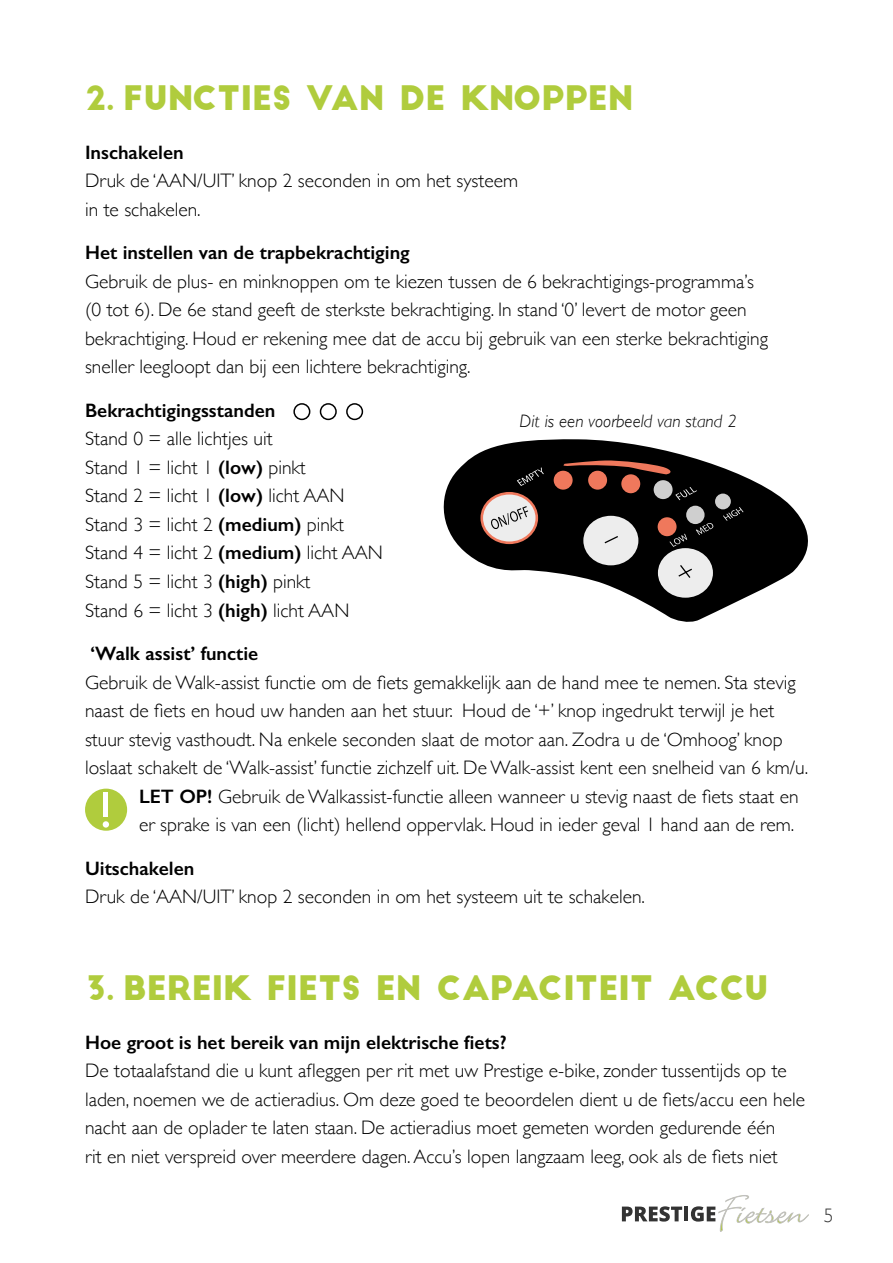
<style>
.page{position:relative;width:893px;height:1263px;background:#fff}
.page>*{position:absolute;margin:0;border:0;box-sizing:border-box;transform-origin:0 0}
.t1{font:33px "Big John";color:#b0cc3d}
.t2{font:300 19.5px/28.5px "Gill Sans";color:#000}
.t3{font:600 19.5px "Gill Sans";color:#000}
.t4{font:300 19.5px "Gill Sans";color:#333}
.t5{font:italic 300 18px "Gill Sans";color:#000}
.s1{font-weight:600}
</style>
<div class="page">
<svg style="left:622px;top:1206px;width:60px;height:15px"></svg>
<hr style="left:684px;top:1206px;width:4px;height:15px;background:#333">
<svg style="left:691px;top:1195px;width:118px;height:37px"></svg>
<div style="left:293px;top:403px;width:17px;height:17px;border:2px solid #000;border-radius:50%"></div>
<div style="left:320px;top:403px;width:17px;height:17px;border:2px solid #000;border-radius:50%"></div>
<div style="left:346px;top:403px;width:17px;height:17px;border:2px solid #000;border-radius:50%"></div>
<svg style="left:443px;top:439px;width:365px;height:183px"></svg>
<div style="left:583px;top:516px;width:55px;height:49px;background:#ededed;border-radius:50%"></div>
<div style="left:658px;top:548px;width:55px;height:50px;background:#ededed;border-radius:50%"></div>
<div style="left:482px;top:493px;width:55px;height:50px;background:#ededed;border-radius:50%"></div>
<div style="left:480px;top:492px;width:58px;height:52px;border:3px solid #ef785c;border-radius:50%"></div>
<div style="left:554px;top:471px;width:19px;height:19px;background:#ef785c;border-radius:50%"></div>
<div style="left:588px;top:471px;width:19px;height:19px;background:#ef785c;border-radius:50%"></div>
<div style="left:621px;top:474px;width:19px;height:19px;background:#ef785c;border-radius:50%"></div>
<div style="left:654px;top:480px;width:19px;height:19px;background:#cfcfcf;border-radius:50%"></div>
<svg style="left:658px;top:517px;width:19px;height:19px"></svg>
<div style="left:686px;top:506px;width:19px;height:18px;background:#cfcfcf;border-radius:50%"></div>
<div style="left:715px;top:494px;width:16px;height:15px;background:#cfcfcf;border-radius:50%"></div>
<svg style="left:491px;top:506px;width:37px;height:23px"></svg>
<svg style="left:556px;top:460px;width:119px;height:15px;background:#542a20"></svg>
<svg style="left:675px;top:487px;width:22px;height:13px"></svg>
<svg style="left:517px;top:467px;width:27px;height:19px"></svg>
<svg style="left:603px;top:523px;width:110px;height:56px"></svg>
<svg style="left:723px;top:507px;width:20px;height:14px"></svg>
<div style="left:85px;top:789px;width:42px;height:42px;background:#b0cc3d;border-radius:50%"></div>
<hr style="left:104px;top:792px;width:4px;height:25px;background:#fff">
<div style="left:103px;top:821px;width:6px;height:7px;background:#fff;border-radius:50%"></div>
<h1 class="t1" style="left:85px;top:83px;width:550px">2. FUNCTIES VAN DE KNOPPEN</h1>
<p class="t3" style="left:85px;top:140px;width:100px">Inschakelen</p>
<p class="t2" style="left:85px;top:166px;width:435px">Druk de ‘AAN/UIT’ knop 2 seconden in om het systeem in te schakelen.</p>
<p class="t3" style="left:85px;top:241px;width:326px">Het instellen van de trapbekrachtiging</p>
<p class="t2" style="left:85px;top:266px;width:684px">Gebruik de plus- en minknoppen om te kiezen tussen de 6 bekrachtigings-programma’s (0 tot 6). De 6e stand geeft de sterkste bekrachtiging. In stand ‘0’ levert de motor geen bekrachtiging. Houd er rekening mee dat de accu bij gebruik van een sterke bekrachtiging sneller leegloopt dan bij een lichtere bekrachtiging.</p>
<p class="t3" style="left:85px;top:398px;width:192px">Bekrachtigingsstanden</p>
<p class="t2" style="left:85px;top:424px;width:299px">Stand 0 = alle lichtjes uit<br>Stand 1 = licht 1 <span class="s1">(low)</span> pinkt<br>Stand 2 = licht 1 <span class="s1">(low)</span> licht AAN<br>Stand 3 = licht 2 <span class="s1">(medium)</span> pinkt<br>Stand 4 = licht 2 <span class="s1">(medium)</span> licht AAN<br>Stand 5 = licht 3 <span class="s1">(high)</span> pinkt<br>Stand 6 = licht 3 <span class="s1">(high)</span> licht AAN</p>
<p class="t3" style="left:90px;top:642px;width:169px">‘Walk assist’ functie</p>
<p class="t2" style="left:85px;top:667px;width:712px">Gebruik de Walk-assist functie om de fiets gemakkelijk aan de hand mee te nemen. Sta stevig</p>
<p class="t2" style="left:85px;top:695px;width:691px">naast de fiets en houd uw handen aan het stuur. Houd de ‘+’ knop ingedrukt terwijl je het</p>
<p class="t2" style="left:85px;top:724px;width:699px">stuur stevig vasthoudt. Na enkele seconden slaat de motor aan. Zodra u de ‘Omhoog’ knop</p>
<p class="t2" style="left:85px;top:752px;width:725px">loslaat schakelt de ‘Walk-assist’ functie zichzelf uit. De Walk-assist kent een snelheid van 6 km/u.</p>
<p class="t2" style="left:139px;top:781px;width:661px"><span class="s1">LET OP!</span> Gebruik de Walkassist-functie alleen wanneer u stevig naast de fiets staat en</p>
<p class="t2" style="left:139px;top:809px;width:657px">er sprake is van een (licht) hellend oppervlak. Houd in ieder geval 1 hand aan de rem.</p>
<p class="t3" style="left:85px;top:856px;width:111px">Uitschakelen</p>
<p class="t2" style="left:85px;top:881px;width:562px">Druk de ‘AAN/UIT’ knop 2 seconden in om het systeem uit te schakelen.</p>
<p class="t5" style="left:520px;top:411px;width:219px">Dit is een voorbeeld van stand 2</p>
<h1 class="t1" style="left:85px;top:973px;width:685px">3. BEREIK FIETS EN CAPACITEIT ACCU</h1>
<p class="t3" style="left:85px;top:1030px;width:423px">Hoe groot is het bereik van mijn elektrische fiets?</p>
<p class="t2" style="left:85px;top:1055px;width:721px">De totaalafstand die u kunt afleggen per rit met uw Prestige e-bike, zonder tussentijds op te laden, noemen we de actieradius. Om deze goed te beoordelen dient u de fiets/accu een hele nacht aan de oplader te laten staan. De actieradius moet gemeten worden gedurende één<br>rit en niet verspreid over meerdere dagen. Accu’s lopen langzaam leeg, ook als de fiets niet</p>
<p class="t4" style="left:824px;top:1200px;width:11px">5</p>
</div>
